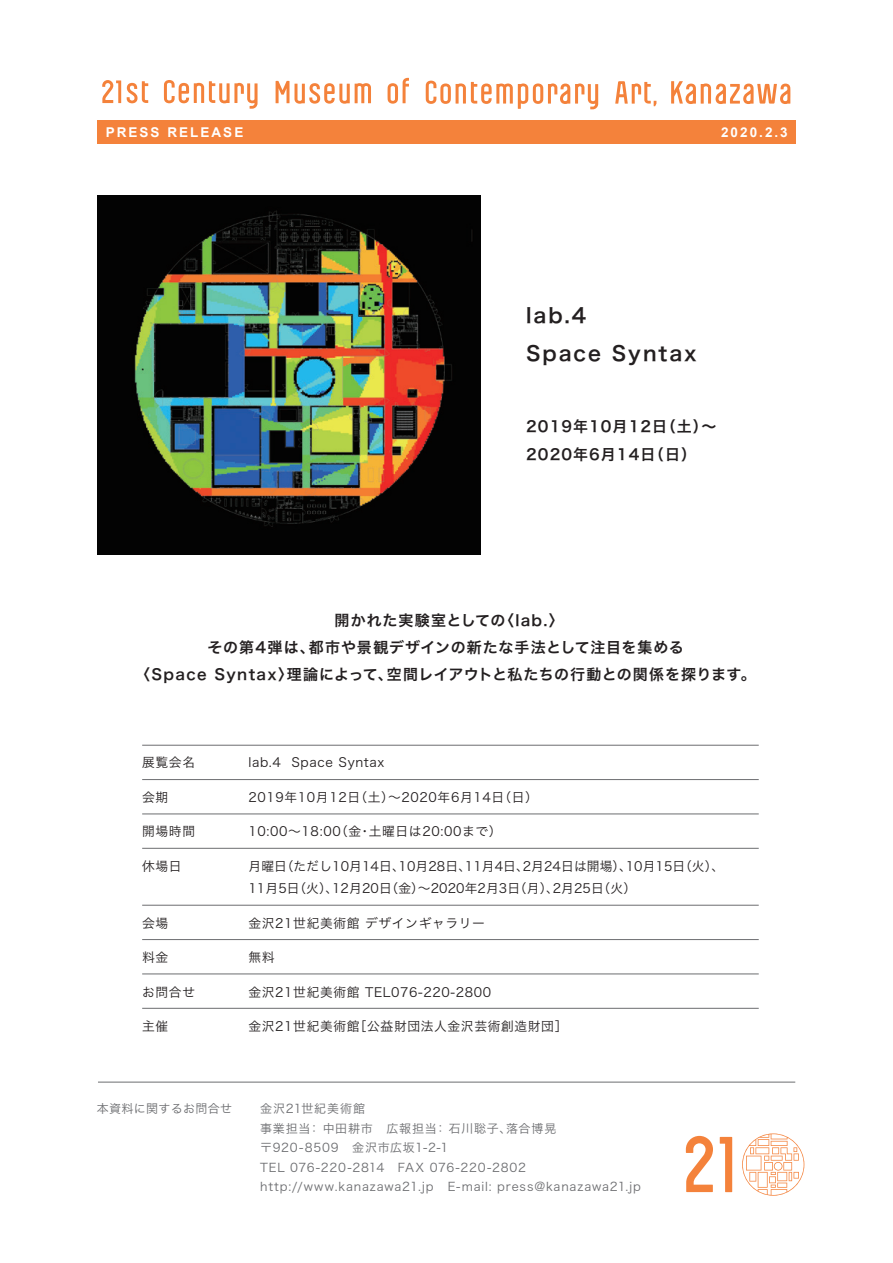
<style>
.page{position:relative;width:893px;height:1263px;background:#fff}
.page>*{position:absolute;margin:0;border:0;box-sizing:border-box;transform-origin:0 0}
.t1{font:20.25px/37.5px "Hira Kaku Pro W6";letter-spacing:.095em;color:#231f20}
.t2{font:15px/27px "Hira Kaku Pro W6";letter-spacing:.07em;color:#231f20}
.t3{font:700 13.5px "Arial";letter-spacing:.15em;color:#fff}
.t4{font:12.75px "Hira Kaku Pro W3";letter-spacing:.05em;color:#231f20}
.t5{font:12.75px/22.5px "Hira Kaku Pro W3";letter-spacing:.01em;color:#231f20}
.t6{font:12px/19.5px "Hira Kaku Pro W3";letter-spacing:.065em;color:#6c6d70}
.t7{font:12px "Hira Kaku Pro W3";letter-spacing:.025em;color:#6c6d70}
</style>
<div class="page">
<div style="left:97px;top:120px;width:699px;height:24px;background:#f4823b"></div>
<svg style="left:102px;top:80px;width:19px;height:23px"></svg>
<svg style="left:164px;top:80px;width:94px;height:29px"></svg>
<svg style="left:127px;top:81px;width:21px;height:22px"></svg>
<svg style="left:388px;top:78px;width:21px;height:26px"></svg>
<svg style="left:276px;top:81px;width:95px;height:23px"></svg>
<svg style="left:615px;top:81px;width:41px;height:25px"></svg>
<svg style="left:426px;top:81px;width:172px;height:28px"></svg>
<svg style="left:671px;top:81px;width:119px;height:23px"></svg>
<svg style="left:720px;top:1137px;width:12px;height:55px"></svg>
<svg style="left:742px;top:1133px;width:62px;height:63px"></svg>
<svg style="left:686px;top:1136px;width:27px;height:56px"></svg>
<hr style="left:98px;top:1082px;width:697px;height:1px;background:#6c6d70">
<hr style="left:142px;top:745px;width:617px;height:1px;background:#6c6d70">
<hr style="left:142px;top:779px;width:617px;height:1px;background:#6c6d70">
<hr style="left:142px;top:813px;width:617px;height:1px;background:#6c6d70">
<hr style="left:142px;top:848px;width:617px;height:1px;background:#6c6d70">
<hr style="left:142px;top:905px;width:617px;height:1px;background:#6c6d70">
<hr style="left:142px;top:939px;width:617px;height:1px;background:#6c6d70">
<hr style="left:142px;top:973px;width:617px;height:1px;background:#6c6d70">
<hr style="left:142px;top:1008px;width:617px;height:1px;background:#6c6d70">
<img style="left:97px;top:196px;width:383px;height:359px">
<p class="t3" style="left:106px;top:125px;width:139px">PRESS RELEASE</p>
<p class="t3" style="left:721px;top:125px;width:68px">2020.2.3</p>
<h1 class="t1" style="left:526px;top:296px;width:172px">lab.4<br>Space Syntax</h1>
<p class="t2" style="left:526px;top:411px;width:192px;line-height:28.5px">2019年10月12日（土）～<br>2020年6月14日（日）</p>
<p class="t2" style="left:135px;top:607px;width:622px;text-align:center">開かれた実験室としての〈lab.〉<br>その第4弾は、都市や景観デザインの新たな手法として注目を集める<br>〈Space Syntax〉理論によって、空間レイアウトと私たちの行動との関係を探ります。</p>
<p class="t4" style="left:142px;top:751px;width:54px">展覧会名</p>
<p class="t4" style="left:248px;top:751px;width:137px">lab.4 Space Syntax</p>
<p class="t4" style="left:142px;top:785px;width:28px">会期</p>
<p class="t4" style="left:248px;top:785px;width:291px">2019年10月12日（土）～2020年6月14日（日）</p>
<p class="t4" style="left:142px;top:820px;width:54px">開場時間</p>
<p class="t4" style="left:248px;top:820px;width:255px">10:00～18:00（金・土曜日は20:00まで）</p>
<p class="t4" style="left:142px;top:854px;width:41px">休場日</p>
<p class="t5" style="left:248px;top:854px;width:477px">月曜日（ただし10月14日、10月28日、11月4日、2月24日は開場）、10月15日（火）、<br>11月5日（火）、12月20日（金）～2020年2月3日（月）、2月25日（火）</p>
<p class="t4" style="left:142px;top:911px;width:28px">会場</p>
<p class="t4" style="left:248px;top:911px;width:238px">金沢21世紀美術館 デザインギャラリー</p>
<p class="t4" style="left:142px;top:946px;width:28px">料金</p>
<p class="t4" style="left:248px;top:946px;width:28px">無料</p>
<p class="t4" style="left:142px;top:980px;width:54px">お問合せ</p>
<p class="t4" style="left:248px;top:980px;width:244px">金沢21世紀美術館 TEL076-220-2800</p>
<p class="t4" style="left:142px;top:1015px;width:28px">主催</p>
<p class="t4" style="left:248px;top:1015px;width:320px">金沢21世紀美術館［公益財団法人金沢芸術創造財団］</p>
<p class="t7" style="left:97px;top:1098px;width:136px">本資料に関するお問合せ</p>
<p class="t6" style="left:260px;top:1098px;width:382px">金沢21世紀美術館<br>事業担当： 中田耕市　広報担当： 石川聡子、落合博晃<br>〒920-8509　金沢市広坂1-2-1<br>TEL 076-220-2814　FAX 076-220-2802 http://www.kanazawa21.jp E-mail: press@kanazawa21.jp</p>
</div>
